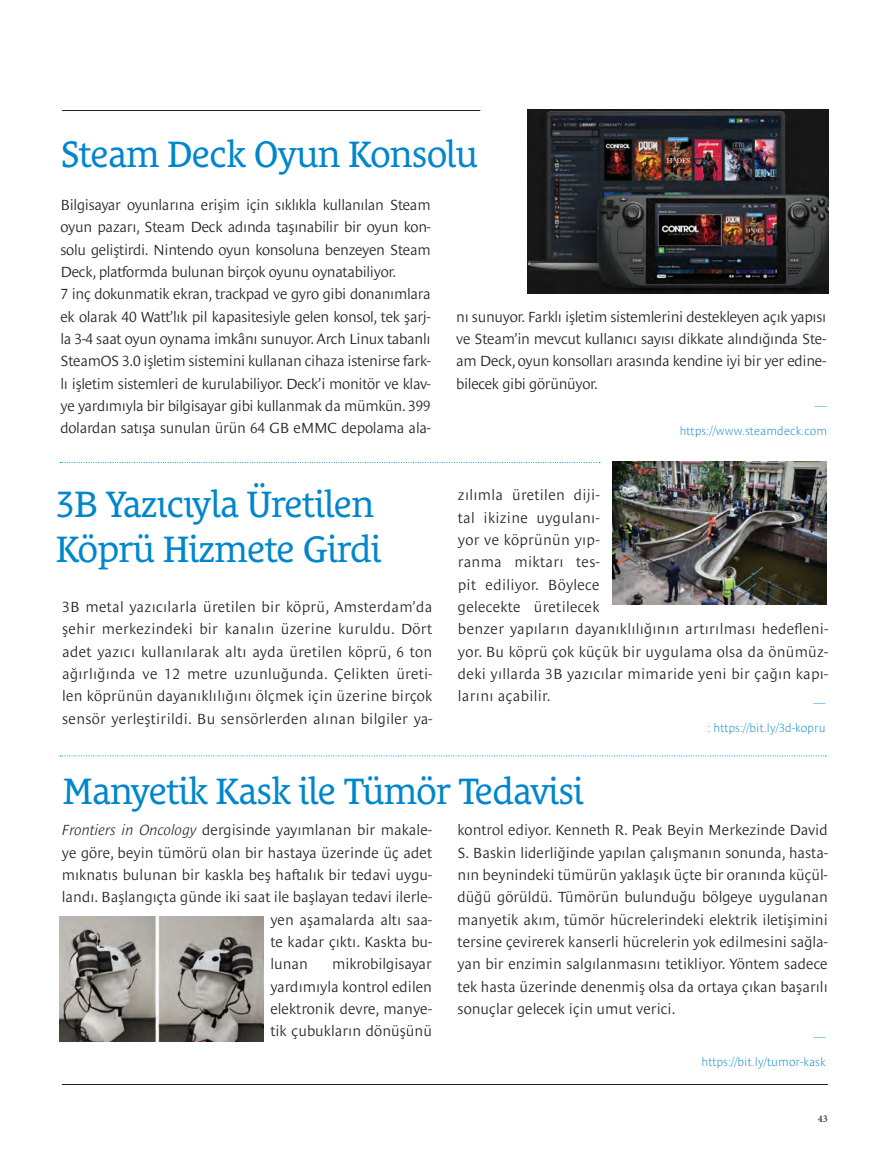
<style>
.page{position:relative;width:891px;height:1168px;background:#fff}
.page>*{position:absolute;margin:0;border:0;box-sizing:border-box;transform-origin:0 0}
.t1{font:37.5px/45px "Le Monde Courrier Pro";letter-spacing:-.025em;color:#0086cc}
.t2{font:300 15px/22.4px "Le Monde Sans Pro";letter-spacing:-.01em;color:#231f20;text-align:justify}
.t3{font:300 15px/22.4px "Le Monde Sans Pro";letter-spacing:.02em;color:#231f20}
.t4{font:300 expanded 12px "Le Monde Sans Pro";letter-spacing:.01em;color:#0086cc}
.t5{font:500 10.35px "Minion Pro";color:#231f20}
.s1{font-style:italic}
</style>
<div class="page">
<hr style="left:62px;top:110px;width:418px;height:1px;background:#231f20">
<hr style="left:62px;top:1084px;width:765px;height:1px;background:#231f20">
<svg style="left:60px;top:755px;width:766px;height:1px"></svg>
<img style="left:60px;top:916px;width:203px;height:125px">
<img style="left:527px;top:109px;width:301px;height:184px">
<svg style="left:60px;top:462px;width:540px;height:1px"></svg>
<img style="left:612px;top:461px;width:214px;height:143px">
<h1 class="t1" style="left:60px;top:127px;width:419px">Steam Deck Oyun Konsolu</h1>
<p class="t2" style="left:60px;top:192px;width:371px;text-align:left">Bilgisayar oyunlarına erişim için sıklıkla kullanılan Steam oyun pazarı, Steam Deck adında taşınabilir bir oyun kon&shy;solu geliştirdi. Nintendo oyun konsoluna benzeyen Steam Deck, platformda bulunan birçok oyunu oynatabiliyor.<br>7 inç dokunmatik ekran, trackpad ve gyro gibi donanımlara ek olarak 40 Watt’lık pil kapasitesiyle gelen konsol, tek şarj&shy;la 3-4 saat oyun oynama imkânı sunuyor. Arch Linux tabanlı SteamOS 3.0 işletim sistemini kullanan cihaza istenirse fark&shy;lı işletim sistemleri de kurulabiliyor. Deck’i monitör ve klav&shy;ye yardımıyla bir bilgisayar gibi kullanmak da mümkün. 399 dolardan satışa sunulan ürün 64 GB eMMC depolama ala-</p>
<h1 class="t1" style="left:56px;top:477px;width:327px">3B Yazıcıyla Üretilen<br>Köprü Hizmete Girdi</h1>
<p class="t2" style="left:62px;top:594px;width:371px">3B metal yazıcılarla üretilen bir köprü, Amsterdam’da şehir merkezindeki bir kanalın üzerine kuruldu. Dört adet yazıcı kullanılarak altı ayda üretilen köprü, 6 ton ağırlığında ve 12 metre uzunluğunda. Çelikten üreti&shy;len köprünün dayanıklılığını ölçmek için üzerine birçok sensör yerleştirildi. Bu sensörlerden alınan bilgiler ya-</p>
<p class="t2" style="left:456px;top:304px;width:371px">nı sunuyor. Farklı işletim sistemlerini destekleyen açık yapısı ve Steam’in mevcut kullanıcı sayısı dikkate alındığında Ste&shy;am Deck, oyun konsolları arasında kendine iyi bir yer edine&shy;bilecek gibi görünüyor.</p>
<p class="t4" style="left:814px;top:392px;width:14px">__</p>
<p class="t4" style="left:679px;top:422px;width:149px">https://www.steamdeck.com</p>
<p class="t3" style="left:458px;top:482px;width:371px">zılımla üretilen diji-<br>tal ikizine uygulanı-<br>yor ve köprünün yıp-<br>ranma miktarı tes-<br>pit ediliyor. Böylece<br>gelecekte üretilecek<br>benzer yapıların dayanıklılığının artırılması hedefleni&shy;yor. Bu köprü çok küçük bir uygulama olsa da önümüz&shy;deki yıllarda 3B yazıcılar mimaride yeni bir çağın kapı&shy;larını açabilir.</p>
<p class="t4" style="left:813px;top:688px;width:14px">__</p>
<p class="t4" style="left:707px;top:718px;width:120px">: https://bit.ly/3d-kopru</p>
<h1 class="t1" style="left:63px;top:764px;width:522px">Manyetik Kask ile Tümör Tedavisi</h1>
<p class="t2" style="left:62px;top:817px;width:371px"><span class="s1">Frontiers in Oncology</span> dergisinde yayımlanan bir makale-</p>
<p class="t2" style="left:62px;top:839px;width:371px">ye göre, beyin tümörü olan bir hastaya üzerinde üç adet</p>
<p class="t2" style="left:62px;top:862px;width:371px">mıknatıs bulunan bir kaskla beş haftalık bir tedavi uygu-</p>
<p class="t2" style="left:62px;top:884px;width:371px">landı. Başlangıçta günde iki saat ile başlayan tedavi ilerle-</p>
<p class="t2" style="left:270px;top:906px;width:163px">yen aşamalarda altı saa-</p>
<p class="t2" style="left:270px;top:929px;width:163px">te kadar çıktı. Kaskta bu-</p>
<p class="t2" style="left:270px;top:951px;width:39px">lunan</p>
<p class="t2" style="left:270px;top:951px;width:163px;text-indent:62px">mikrobilgisayar yardımıyla kontrol edilen elektronik devre, manye&shy;tik çubukların dönüşünü</p>
<p class="t2" style="left:457px;top:817px;width:371px">kontrol ediyor. Kenneth R. Peak Beyin Merkezinde David S. Baskin liderliğinde yapılan çalışmanın sonunda, hasta&shy;nın beynindeki tümürün yaklaşık üçte bir oranında küçül&shy;düğü görüldü. Tümörün bulunduğu bölgeye uygulanan manyetik akım, tümör hücrelerindeki elektrik iletişimini tersine çevirerek kanserli hücrelerin yok edilmesini sağla&shy;yan bir enzimin salgılanmasını tetikliyor. Yöntem sadece tek hasta üzerinde denenmiş olsa da ortaya çıkan başarılı sonuçlar gelecek için umut verici.</p>
<p class="t4" style="left:813px;top:1022px;width:14px">__</p>
<p class="t4" style="left:701px;top:1052px;width:126px">https://bit.ly/tumor-kask</p>
<p class="t5" style="left:817px;top:1111px;width:12px">43</p>
</div>
